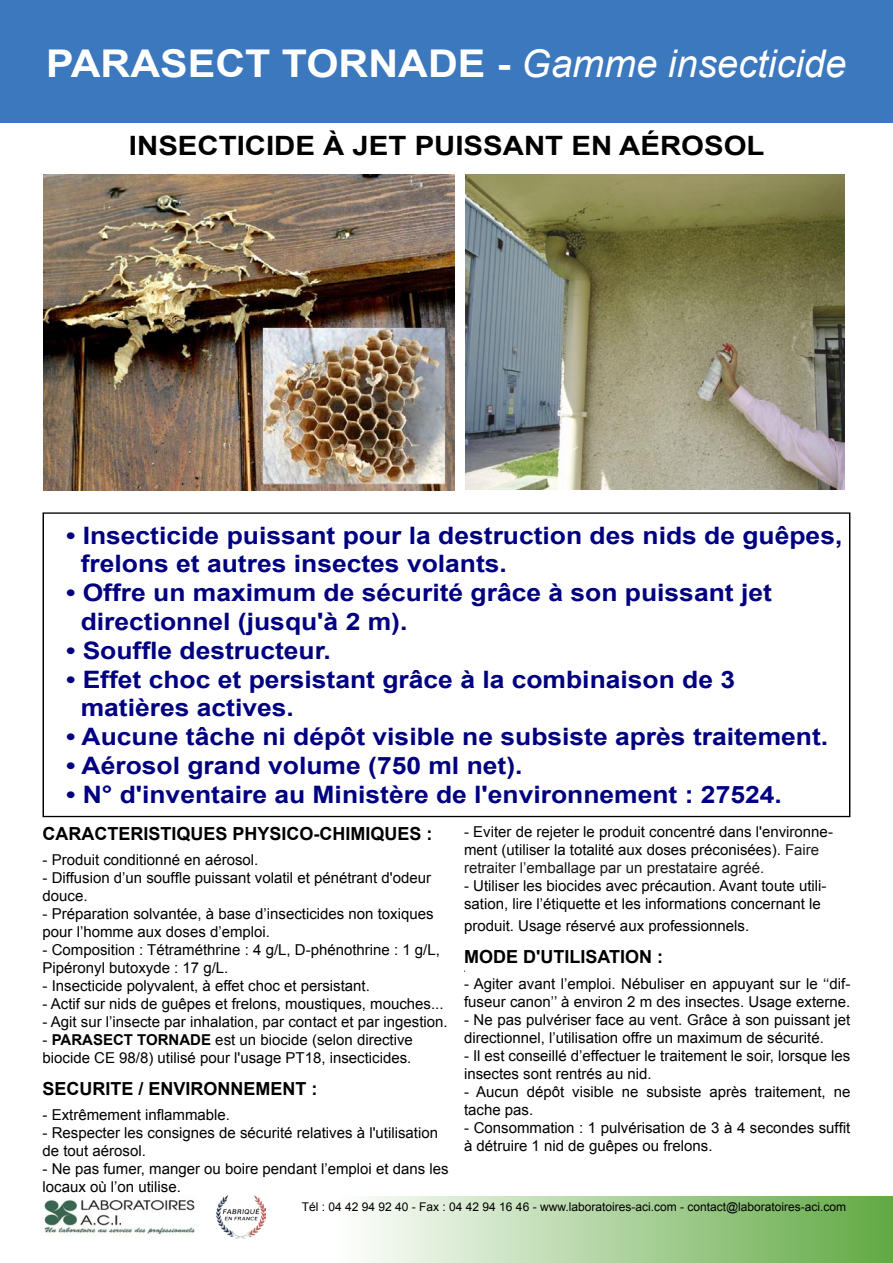
<style>
.page{position:relative;width:893px;height:1263px;background:#fff}
.page>*{position:absolute;margin:0;border:0;box-sizing:border-box;transform-origin:0 0}
.t1{font:700 38.25px "Arial";color:#fff;scale:1.08 1}
.t2{font:700 26.7px "Arial";color:#000;scale:1.1 1}
.t3{font:700 24px/28.8px "Arial";color:#000080;scale:1.1 1}
.t4{font:700 18px "Arial";color:#000}
.t5{font:15px/18px "Arial";color:#000}
.t6{font:12px "Arial";color:#000}
.s1{font-weight:400;font-style:italic}
.s2{font-weight:700}
.s3{color:#191919}
</style>
<div class="page">
<div style="left:0;top:0;width:893px;height:123px;background:#3b78bd"></div>
<svg style="left:216px;top:1196px;width:677px;height:67px"></svg>
<img style="left:40px;top:1199px;width:156px;height:35px">
<img style="left:466px;top:174px;width:378px;height:315px">
<img style="left:44px;top:174px;width:411px;height:316px">
<img style="left:217px;top:1196px;width:48px;height:42px">
<p class="t1" style="left:46px;top:39px;width:742px">PARASECT TORNADE - <span class="s1">Gamme insecticide</span></p>
<p class="t2" style="left:129px;top:128px;width:579px">INSECTICIDE À JET PUISSANT EN AÉROSOL</p>
<p class="t3" style="left:66px;top:521px;width:707px">• Insecticide puissant pour la destruction des nids de guêpes,</p>
<p class="t3" style="left:81px;top:550px;width:389px">frelons et autres insectes volants.</p>
<p class="t3" style="left:66px;top:579px;width:643px">• Offre un maximum de sécurité grâce à son puissant jet</p>
<p class="t3" style="left:81px;top:608px;width:298px">directionnel (jusqu'à 2 m).</p>
<p class="t3" style="left:66px;top:637px;width:242px">• Souffle destructeur.</p>
<p class="t3" style="left:81px;top:665px;width:596px;text-indent:-15px">• Effet choc et persistant grâce à la combinaison de 3 matières actives.</p>
<p class="t3" style="left:66px;top:723px;width:694px">• Aucune tâche ni dépôt visible ne subsiste après traitement.</p>
<p class="t3" style="left:66px;top:752px;width:416px">• Aérosol grand volume (750 ml net).</p>
<p class="t3" style="left:66px;top:781px;width:652px">• N° d'inventaire au Ministère de l'environnement : 27524.</p>
<p class="t4" style="left:43px;top:821px;width:392px">CARACTERISTIQUES PHYSICO-CHIMIQUES :</p>
<p class="t5" style="left:43px;top:850px;width:217px">- Produit conditionné en aérosol.</p>
<p class="t5" style="left:43px;top:868px;width:390px">- Diffusion d’un souffle puissant volatil et pénétrant d'odeur douce.</p>
<p class="t5" style="left:43px;top:904px;width:393px">- Préparation solvantée, à base d’insecticides non toxiques pour l’homme aux doses d’emploi.</p>
<p class="t5" style="left:43px;top:940px;width:399px">- Composition : Tétraméthrine : 4 g/L, D-phénothrine : 1 g/L,<br>Pipéronyl butoxyde : 17 g/L.</p>
<p class="t5" style="left:43px;top:976px;width:329px">- Insecticide polyvalent, à effet choc et persistant.</p>
<p class="t5" style="left:43px;top:994px;width:403px">- Actif sur nids de guêpes et frelons, moustiques, mouches...</p>
<p class="t5" style="left:43px;top:1012px;width:407px">- Agit sur l’insecte par inhalation, par contact et par ingestion.</p>
<p class="t5" style="left:43px;top:1030px;width:372px">- <span class="s2">PARASECT TORNADE</span> est un biocide (selon directive biocide CE 98/8) utilisé pour l'usage PT18, insecticides.</p>
<p class="t4" style="left:43px;top:1077px;width:277px">SECURITE / ENVIRONNEMENT :</p>
<p class="t5" style="left:43px;top:1106px;width:189px">- Extrêmement inflammable.</p>
<p class="t5" style="left:43px;top:1124px;width:397px">- Respecter les consignes de sécurité relatives à l'utilisation de tout aérosol.</p>
<p class="t5" style="left:43px;top:1160px;width:408px">- Ne pas fumer, manger ou boire pendant l’emploi et dans les locaux où l’on utilise.</p>
<p class="t5" style="left:464px;top:823px;width:370px">- Eviter de rejeter le produit concentré dans l'environne&shy;ment (utiliser la totalité aux doses préconisées). <span class="s3">Faire retraiter l’emballage par un prestataire agréé.</span></p>
<p class="t5" style="left:464px;top:877px;width:364px">- Utiliser les biocides avec précaution. Avant toute utili&shy;sation, lire l’étiquette et les informations concernant le</p>
<p class="t5" style="left:464px;top:917px;width:287px">produit. Usage réservé aux professionnels.</p>
<p class="t4" style="left:464px;top:945px;width:200px">MODE D'UTILISATION :</p>
<p class="t5" style="left:464px;top:974px;width:388px">- Agiter avant l’emploi. Nébuliser en appuyant sur le ‘‘dif&shy;fuseur canon’’ à environ 2 m des insectes. Usage externe.</p>
<p class="t5" style="left:464px;top:1010px;width:388px">- Ne pas pulvériser face au vent. Grâce à son puissant jet directionnel, l’utilisation offre un maximum de sécurité.</p>
<p class="t5" style="left:464px;top:1046px;width:388px">- Il est conseillé d’effectuer le traitement le soir, lorsque les insectes sont rentrés au nid.</p>
<p class="t5" style="left:464px;top:1082px;width:388px">- Aucun dépôt visible ne subsiste après traitement, ne tache pas.</p>
<p class="t5" style="left:464px;top:1118px;width:388px">- Consommation : 1 pulvérisation de 3 à 4 secondes suffit à détruire 1 nid de guêpes ou frelons.</p>
<p class="t6" style="left:302px;top:1198px;width:546px">Tél : 04 42 94 92 40 - Fax : 04 42 94 16 46 - www.laboratoires-aci.com - contact@laboratoires-aci.com</p>
</div>
